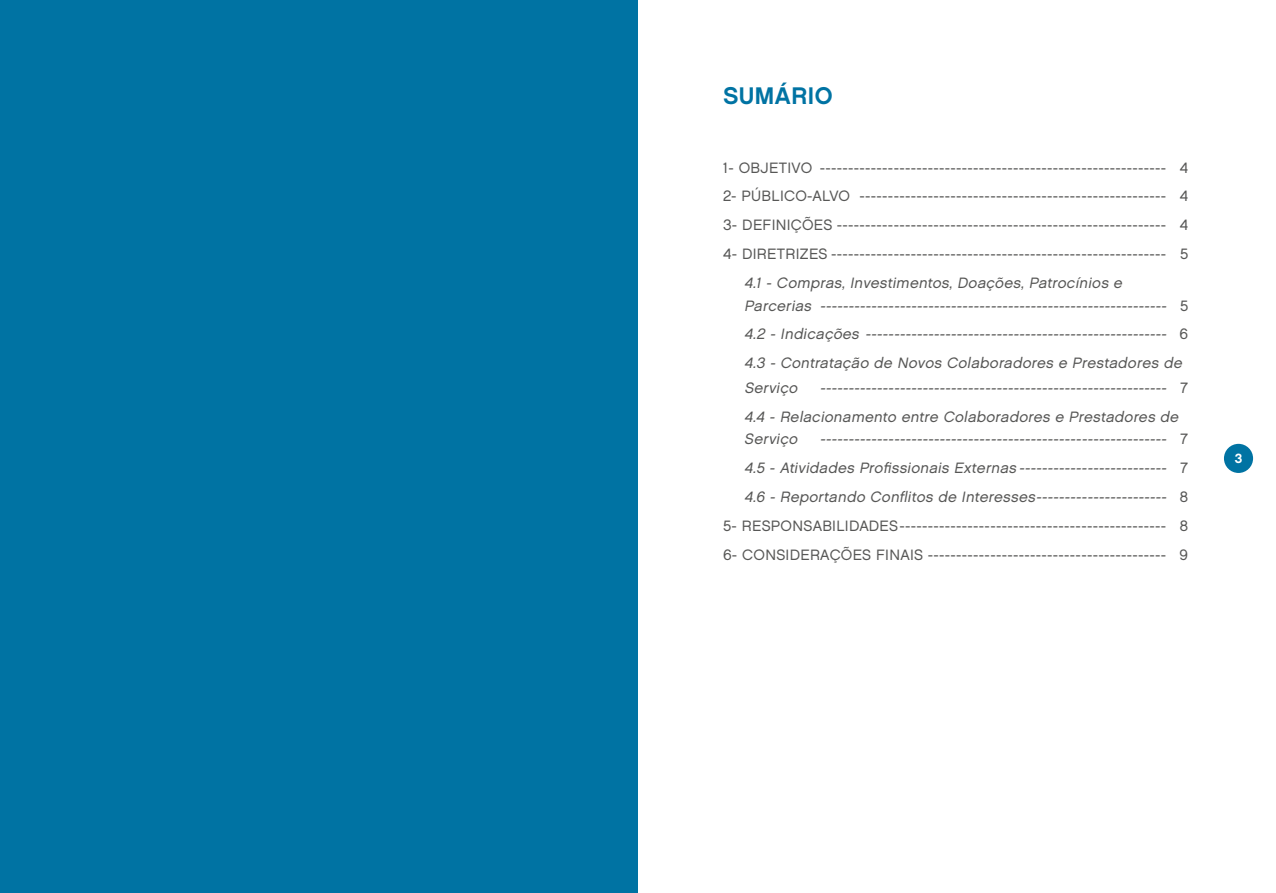
<style>
.page{position:relative;width:1276px;height:893px;background:#fff}
.page>*{position:absolute;margin:0;border:0;box-sizing:border-box;transform-origin:0 0}
.t1{font:24px "Chalet New York Nineteen Sixty";letter-spacing:.02em;color:#0073a3}
.t2{font:italic 15px/29px "Chalet London Nineteen Sixty";color:#575756}
.t3{font:15px/28.8px "Chalet London Nineteen Sixty";letter-spacing:.02em;color:#575756;text-align:justify}
.t4{font:13.5px "Chalet New York Nineteen Eighty";color:#fff}
.s1{font-style:normal}
</style>
<div class="page">
<div style="left:1224px;top:444px;width:29px;height:29px;background:#0073a3;border-radius:50%"></div>
<div style="left:0;top:0;width:638px;height:893px;background:#0073a3"></div>
<h1 class="t1" style="left:723px;top:81px;width:111px">SUMÁRIO</h1>
<p class="t3" style="left:723px;top:153px;width:467px">1- OBJETIVO ------------------------------------------------------------- 4<br>2- PÚBLICO-ALVO ------------------------------------------------------ 4<br>3- DEFINIÇÕES ---------------------------------------------------------- 4<br>4- DIRETRIZES ----------------------------------------------------------- 5</p>
<p class="t2" style="left:744px;top:272px;width:445px;line-height:22.5px">4.1 - Compras, Investimentos, Doações, Patrocínios e<br>Parcerias ------------------------------------------------------------- <span class="s1">5</span></p>
<p class="t2" style="left:744px;top:320px;width:445px">4.2 - Indicações ----------------------------------------------------- <span class="s1">6<br></span>4.3 - Contratação de Novos Colaboradores e Prestadores de</p>
<p class="t2" style="left:744px;top:373px;width:58px">Serviço</p>
<p class="t2" style="left:744px;top:373px;width:445px;text-indent:75px">------------------------------------------------------------- <span class="s1">7<br></span>4.4 - Relacionamento entre Colaboradores e Prestadores de</p>
<p class="t2" style="left:744px;top:424px;width:58px">Serviço</p>
<p class="t2" style="left:723px;top:424px;width:466px;text-align:right">------------------------------------------------------------- <span class="s1">7<br></span>4.5 - Atividades Profissionais Externas -------------------------- <span class="s1">7<br></span>4.6 - Reportando Conflitos de Interesses----------------------- <span class="s1">8<br>5- RESPONSABILIDADES----------------------------------------------- 8<br>6- CONSIDERAÇÕES FINAIS ------------------------------------------ 9</span></p>
<p class="t4" style="left:1234px;top:450px;width:9px">3</p>
</div>
